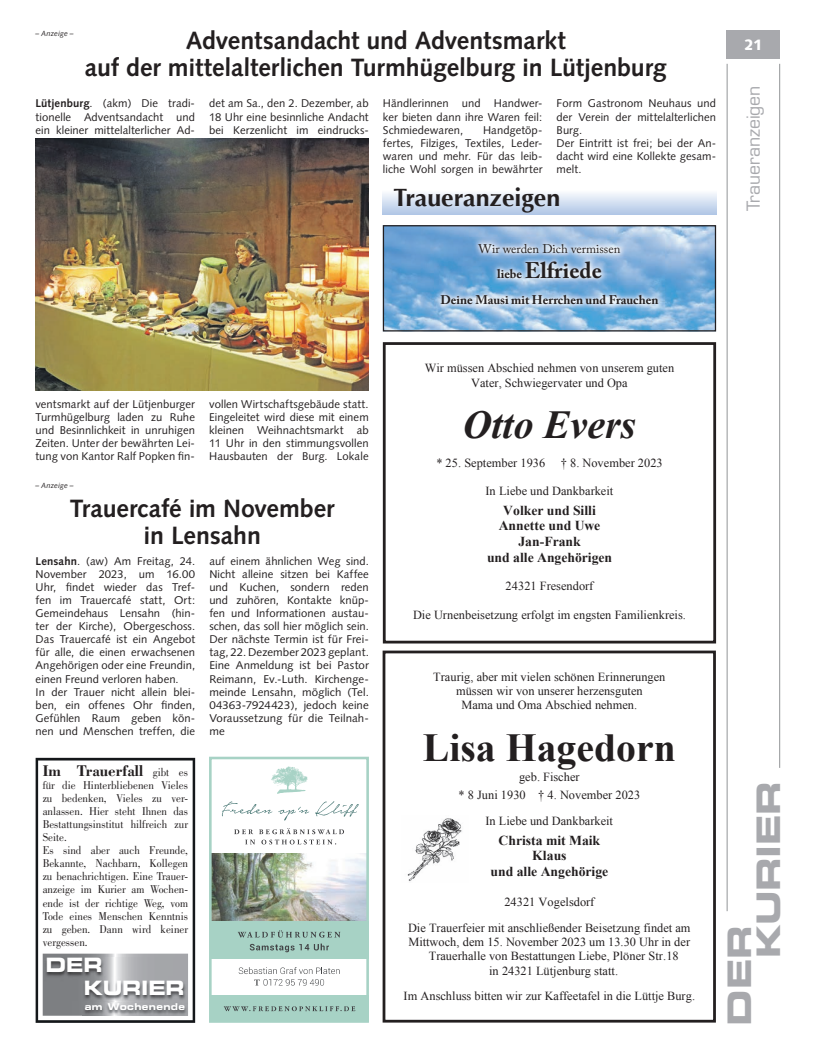
<style>
.page{position:relative;width:819px;height:1053px;background:#fff}
.page>*{position:absolute;margin:0;border:0;box-sizing:border-box;transform-origin:0 0}
.t1{font:700 39.75px "Times New Roman";color:#231f20}
.t2{font:italic 700 39.62px "Times New Roman";color:#231f20}
.t3{font:32.5px/28.9px "Eurostile LT Std Bold Ex 2";letter-spacing:-.01em;color:#a8a9ad}
.t4{font:700 25px/27.5px "Syntax LT Std";letter-spacing:-.005em;color:#231f20;text-align:center}
.t5{font:700 25px "Optima";color:#231f20}
.t6{font:700 22.5px "Adobe Caslon Pro";color:#231f20}
.t7{font:19.75px/22.6px "Eurostile LT Std Bold Ex 2";letter-spacing:-.01em;color:#fff;scale:.94 1}
.t8{font:17.5px "Eurostile LT Std";color:#a8a9ad}
.t9{font:700 16px "Bodoni Std";color:#231f20;scale:.94 1}
.t10{font:900 15px "Syntax LT Std";color:#fff}
.t11{font:14.88px "Times New Roman";color:#231f20}
.t12{font:700 13.62px/15.6px "Times New Roman";color:#231f20;text-align:center}
.t13{font:700 12.5px "Adobe Caslon Pro";color:#231f20}
.t14{font:12.5px "Adobe Caslon Pro";color:#231f20}
.t15{font:12.38px/14.2px "Times New Roman";color:#231f20;text-align:center}
.t16{font:11.75px/13.1px "Bodoni Std";color:#231f20;scale:.94 1}
.t17{font:11.25px/13px "Syntax";letter-spacing:.005em;color:#231f20;text-align:justify}
.t18{font:9.38px "Eurostile Bold Extended Two";letter-spacing:.04em;color:#fff;scale:.94 1}
.t19{font:italic 7.5px "Syntax LT Std";letter-spacing:.015em;color:#231f20}
.s1{font-weight:700}
.s2{font-size:12.5px}
.s3{font-weight:400;font-size:11.75px}
</style>
<div class="page">
<hr style="left:726px;top:64px;width:1px;height:847px;background:#939598">
<hr style="left:779px;top:64px;width:1px;height:703px;background:#939598">
<div style="left:726px;top:30px;width:54px;height:29px;background:#a8a9ad"></div>
<img style="left:213px;top:853px;width:151px;height:68px">
<div style="left:209px;top:756px;width:159px;height:266px;border:3px solid #a7d2c5"></div>
<div style="left:211px;top:994px;width:157px;height:27px;background:#a7d2c5"></div>
<svg style="left:222px;top:801px;width:50px;height:15px"></svg>
<svg style="left:278px;top:806px;width:31px;height:14px"></svg>
<svg style="left:315px;top:801px;width:43px;height:15px"></svg>
<svg style="left:271px;top:766px;width:37px;height:27px"></svg>
<svg style="left:234px;top:828px;width:110px;height:16px"></svg>
<div style="left:210px;top:921px;width:158px;height:37px;background:#a7d2c5"></div>
<svg style="left:238px;top:930px;width:102px;height:7px"></svg>
<svg style="left:224px;top:1006px;width:131px;height:5px"></svg>
<svg style="left:250px;top:943px;width:79px;height:9px"></svg>
<svg style="left:239px;top:967px;width:100px;height:18px"></svg>
<img style="left:385px;top:227px;width:329px;height:102px">
<img style="left:434px;top:237px;width:230px;height:73px">
<div style="left:383px;top:225px;width:333px;height:106px;border:1px solid #231f20"></div>
<div style="left:383px;top:650px;width:332px;height:372px;border:3px solid #231f20"></div>
<img style="left:407px;top:818px;width:55px;height:63px">
<div style="left:383px;top:342px;width:333px;height:301px;border:3px solid #231f20"></div>
<div style="left:383px;top:190px;width:333px;height:24px;background:linear-gradient(to bottom,#fcfdfe,#b4c9e7)"></div>
<img style="left:35px;top:138px;width:334px;height:252px">
<svg style="left:36px;top:757px;width:159px;height:265px"></svg>
<svg style="left:43px;top:953px;width:145px;height:62px;background:#999a9d"></svg>
<img style="left:44px;top:957px;width:142px;height:43px">
<img style="left:82px;top:1002px;width:106px;height:12px">
<p class="t4" style="left:85px;top:27px;width:583px">Adventsandacht und Adventsmarkt<br>auf der mittelalterlichen Turmhügelburg in Lütjenburg</p>
<p class="t17" style="left:383px;top:97px;width:161px">Händlerinnen und Handwer&shy;ker bieten dann ihre Waren feil:<br>Schmiedewaren,</p>
<p class="t19" style="left:35px;top:29px;width:40px">– Anzeige –</p>
<p class="t17" style="left:209px;top:97px;width:161px">det am Sa., den 2. Dezember, ab 18 Uhr eine besinnliche Andacht bei Kerzenlicht im eindrucks-</p>
<p class="t17" style="left:556px;top:97px;width:161px;text-align:left">Form Gastronom Neuhaus und der Verein der mittelalterlichen<br>Burg.<br>Der Eintritt ist frei; bei der An&shy;dacht wird eine Kollekte gesam&shy;melt.</p>
<p class="t17" style="left:35px;top:97px;width:161px"><span class="s1">Lütjenburg</span>. (akm) Die tradi&shy;tionelle Adventsandacht und ein kleiner mittelalterlicher Ad-</p>
<p class="t17" style="left:383px;top:123px;width:161px;text-indent:100px">Handgetöp&shy;fertes, Filziges, Textiles, Leder&shy;waren und mehr. Für das leib&shy;liche Wohl sorgen in bewährter</p>
<p class="t5" style="left:393px;top:183px;width:168px">Traueranzeigen</p>
<p class="t14" style="left:478px;top:241px;width:143px">Wir werden Dich vermissen</p>
<p class="t6" style="left:497px;top:257px;width:106px"><span class="s2">liebe</span> Elfriede</p>
<p class="t13" style="left:440px;top:292px;width:220px">Deine Mausi mit Herrchen und Frauchen</p>
<p class="t10" style="left:744px;top:36px;width:20px">21</p>
<p class="t8" style="left:743px;top:211px;width:127px;rotate:-90deg">Traueranzeigen</p>
<p class="t17" style="left:35px;top:397px;width:161px">ventsmarkt auf der Lütjenburger Turmhügelburg laden zu Ruhe und Besinnlichkeit in unruhigen Zeiten. Unter der bewährten Lei&shy;tung von Kantor Ralf Popken fin-</p>
<p class="t19" style="left:35px;top:481px;width:40px">– Anzeige –</p>
<p class="t17" style="left:209px;top:397px;width:161px">vollen Wirtschaftsgebäude statt.<br>Eingeleitet wird diese mit einem kleinen Weihnachtsmarkt ab 11 Uhr in den stimmungsvollen Hausbauten der Burg. Lokale</p>
<p class="t4" style="left:70px;top:494px;width:266px">Trauercafé im November in Lensahn</p>
<p class="t17" style="left:36px;top:554px;width:161px;text-align:left"><span class="s1">Lensahn</span>. (aw) Am Freitag, 24.<br>November 2023, um 16.00<br>Uhr, findet wieder das Tref&shy;fen im Trauercafé statt, Ort:<br>Gemeindehaus Lensahn (hin&shy;ter der Kirche), Obergeschoss.<br>Das Trauercafé ist ein Angebot für alle, die einen erwachsenen<br>Angehörigen oder eine Freundin, einen Freund verloren haben.<br>In der Trauer nicht allein blei&shy;ben, ein offenes Ohr finden,<br>Gefühlen Raum geben kön&shy;nen und Menschen treffen, die</p>
<p class="t17" style="left:209px;top:554px;width:161px">auf einem ähnlichen Weg sind.<br>Nicht alleine sitzen bei Kaffee und Kuchen, sondern reden und zuhören, Kontakte knüp&shy;fen und Informationen austau&shy;schen, das soll hier möglich sein.<br>Der nächste Termin ist für Frei&shy;tag, 22. Dezember 2023 geplant.<br>Eine Anmeldung ist bei Pastor Reimann, Ev.-Luth. Kirchenge&shy;meinde Lensahn, möglich (Tel.<br>04363-7924423), jedoch keine Voraussetzung für die Teilnah&shy;me</p>
<p class="t9" style="left:43px;top:760px;width:156px">Im Trauerfall <span class="s3">gibt es</span></p>
<p class="t16" style="left:43px;top:778px;width:156px">für die Hinterbliebenen Vieles zu bedenken, Vieles zu ver&shy;anlassen. Hier steht Ihnen das<br>Bestattungsinstitut hilfreich zur<br>Seite.<br>Es sind aber auch Freunde,<br>Bekannte, Nachbarn, Kollegen zu benachrichtigen. Eine Trauer&shy;anzeige im Kurier am Wochen&shy;ende ist der richtige Weg, vom<br>Tode eines Menschen Kenntnis zu geben. Dann wird keiner vergessen.</p>
<p class="t7" style="left:84px;top:953px;width:109px;text-indent:-38px">DER<br>KURIER</p>
<p class="t18" style="left:85px;top:999px;width:108px">am Wochenende</p>
<p class="t11" style="left:391px;top:358px;width:109px">WDer Lebensweg</p>
<p class="t15" style="left:425px;top:361px;width:251px">Wir müssen Abschied nehmen von unserem guten<br>Vater, Schwiegervater und Opa</p>
<p class="t2" style="left:463px;top:397px;width:175px">Otto Evers</p>
<p class="t15" style="left:436px;top:455px;width:110px">* 25. September 1936</p>
<p class="t15" style="left:561px;top:455px;width:103px">† 8. November 2023</p>
<p class="t15" style="left:485px;top:483px;width:129px">In Liebe und Dankbarkeit</p>
<p class="t12" style="left:487px;top:502px;width:127px">Volker und Silli<br>Annette und Uwe<br>Jan-Frank<br>und alle Angehörigen</p>
<p class="t15" style="left:505px;top:579px;width:89px">24321 Fresendorf</p>
<p class="t15" style="left:413px;top:607px;width:274px">Die Urnenbeisetzung erfolgt im engsten Familienkreis.</p>
<p class="t15" style="left:433px;top:669px;width:234px">Traurig, aber mit vielen schönen Erinnerungen müssen wir von unserer herzensguten<br>Mama und Oma Abschied nehmen.</p>
<p class="t1" style="left:423px;top:719px;width:254px">Lisa Hagedorn</p>
<p class="t15" style="left:458px;top:767px;width:183px;line-height:18.5px">geb. Fischer<br>* 8 Juni 1930 † 4. November 2023</p>
<p class="t15" style="left:485px;top:813px;width:129px">In Liebe und Dankbarkeit</p>
<p class="t12" style="left:490px;top:831px;width:119px">Christa mit Maik<br>Klaus<br>und alle Angehörige</p>
<p class="t15" style="left:408px;top:889px;width:284px;line-height:25.6px">24321 Vogelsdorf<br>Die Trauerfeier mit anschließender Beisetzung findet am</p>
<p class="t15" style="left:408px;top:934px;width:283px">Mittwoch, dem 15. November 2023 um 13.30 Uhr in der</p>
<p class="t15" style="left:429px;top:948px;width:251px">Trauerhalle von Bestattungen Liebe, Plöner Str.18</p>
<p class="t15" style="left:489px;top:963px;width:130px">in 24321 Lütjenburg statt.</p>
<p class="t15" style="left:403px;top:988px;width:293px">Im Anschluss bitten wir zur Kaffeetafel in die Lüttje Burg.</p>
<p class="t3" style="left:724px;top:958px;width:179px;text-indent:-67px;rotate:-90deg">DER<br>KURIER</p>
</div>
